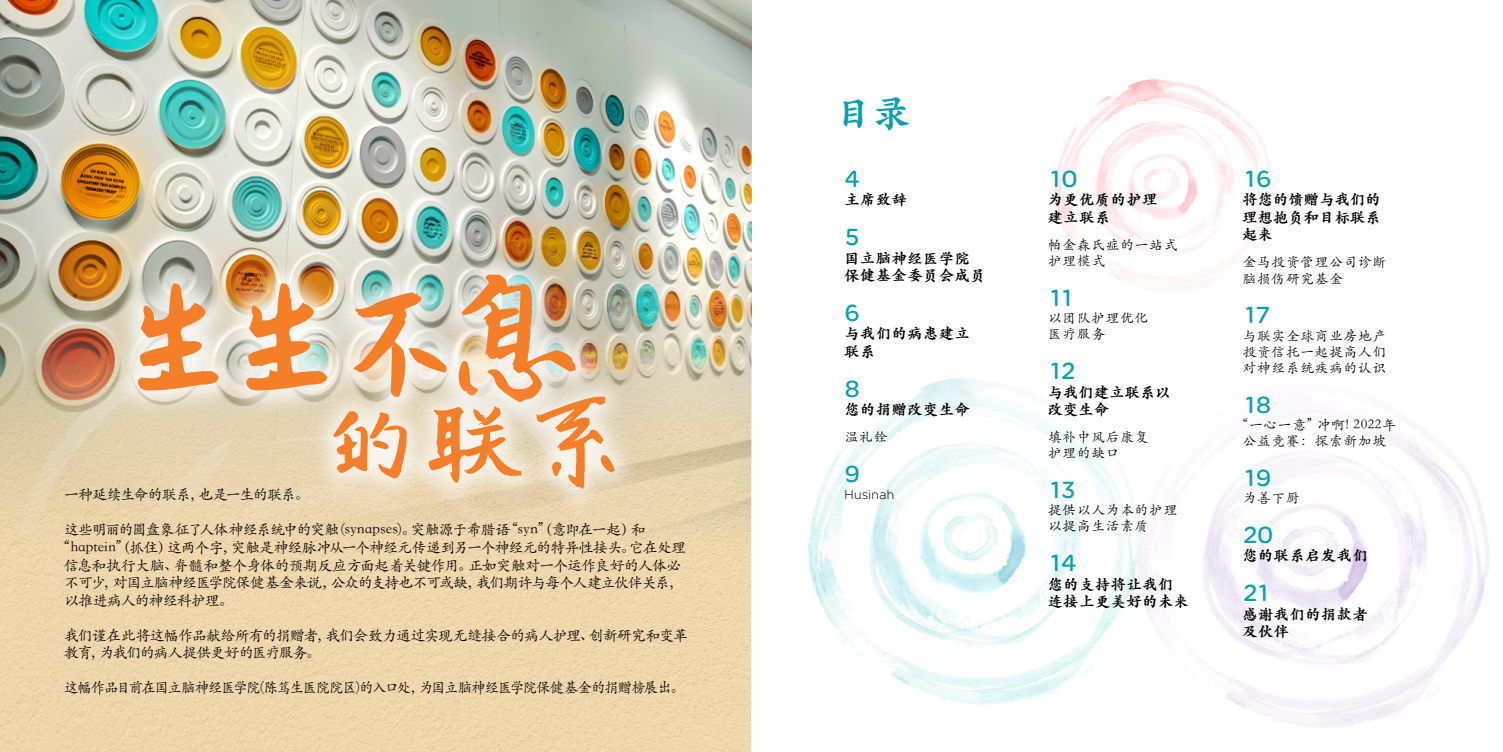
<style>
.page{position:relative;width:1503px;height:752px;background:#fff}
.page>*{position:absolute;margin:0;border:0;box-sizing:border-box;transform-origin:0 0}
.t1{font:132.25px "Senty Golden Bell";color:#f57e29}
.t2{font:95.5px "Senty Golden Bell";color:#f57e29}
.t3{font:900 37.5px "ST Kaiti SC";color:#04a1b0}
.t4{font:25px "SE Optimist";letter-spacing:-.085em;color:#04a1b0}
.t5{font:15px/17.5px "ST Kaiti SC";letter-spacing:-.07em;color:#000}
.t6{font:900 15px/17.5px "ST Kaiti SC";letter-spacing:.05em;color:#000}
.t7{font:15px "ST Kaiti SC";letter-spacing:-.07em;color:#000;scale:.95 1}
.t8{font:900 15px/17.5px "ST Kaiti SC";letter-spacing:.025em;color:#000}
.t9{font:13.75px/16.2px "ST Kaiti SC";letter-spacing:.05em;color:#000}
.t10{font:300 13.75px "SE Optimist";letter-spacing:.03em;color:#000}
</style>
<div class="page">
<div style="left:0;top:690px;width:624px;height:61px;background:#edd7ab"></div>
<svg style="left:264px;top:690px;width:255px;height:61px;background:#edd6ab"></svg>
<svg style="left:177px;top:690px;width:281px;height:59px;background:#edd6aa"></svg>
<img style="left:0;top:0;width:751px;height:690px">
<img style="left:1199px;top:412px;width:291px;height:315px">
<img style="left:751px;top:326px;width:416px;height:425px">
<img style="left:1017px;top:79px;width:255px;height:250px">
<div style="left:112px;top:248px;width:490px;height:180px;background:#fff;opacity:.75"></div>
<div style="left:307px;top:371px;width:333px;height:143px;background:#fff;opacity:.75"></div>
<h1 class="t1" style="left:107px;top:261px;width:483px">生生不息</h1>
<h2 class="t2" style="left:319px;top:386px;width:309px">的联系</h2>
<p class="t5" style="left:64px;top:520px;width:623px">这些明丽的圆盘象征了人体神经系统中的突触(synapses)。突触源于希腊语 “syn”（意即在一起）和“haptein”（抓住）这两个字，突触是神经脉冲从一个神经元传递到另一个神经元的特异性接头。它在处理信息和执行大脑、脊髓和整个身体的预期反应方面起着关键作用。正如突触对一个运作良好的人体必不可少，对国立脑神经医学院保健基金来说，公众的支持也不可或缺，我们期许与每个人建立伙伴关系，以推进病人的神经科护理。</p>
<p class="t5" style="left:64px;top:625px;width:625px">我们谨在此将这幅作品献给所有的捐赠者，我们会致力通过实现无缝接合的病人护理、创新研究和变革教育，为我们的病人提供更好的医疗服务。</p>
<p class="t7" style="left:64px;top:677px;width:655px">这幅作品目前在国立脑神经医学院(陈笃生医院院区)的入口处，为国立脑神经医学院保健基金的捐赠榜展出。</p>
<p class="t5" style="left:64px;top:485px;width:247px">一种延续生命的联系，也是一生的联系。</p>
<h3 class="t3" style="left:835px;top:90px;width:76px">目录</h3>
<h3 class="t4" style="left:844px;top:164px;width:17px">4</h3>
<p class="t6" style="left:844px;top:190px;width:64px">主席致辞</p>
<h3 class="t4" style="left:844px;top:222px;width:17px">5</h3>
<p class="t6" style="left:844px;top:248px;width:142px">国立脑神经医学院保健基金委员会成员</p>
<h3 class="t4" style="left:844px;top:298px;width:17px">6</h3>
<p class="t6" style="left:844px;top:324px;width:127px">与我们的病患建立联系</p>
<h3 class="t4" style="left:844px;top:374px;width:17px">8</h3>
<p class="t6" style="left:844px;top:400px;width:127px">您的捐赠改变生命</p>
<p class="t9" style="left:844px;top:428px;width:44px">温礼铨</p>
<h3 class="t4" style="left:844px;top:459px;width:17px">9</h3>
<p class="t10" style="left:844px;top:487px;width:51px">Husinah</p>
<h3 class="t4" style="left:1047px;top:164px;width:31px">10</h3>
<p class="t6" style="left:1047px;top:190px;width:111px">为更优质的护理建立联系</p>
<p class="t9" style="left:1047px;top:236px;width:131px">帕金森氏症的一站式护理模式</p>
<h3 class="t4" style="left:1047px;top:283px;width:29px">11</h3>
<p class="t9" style="left:1047px;top:309px;width:102px">以团队护理优化医疗服务</p>
<h3 class="t4" style="left:1047px;top:356px;width:30px">12</h3>
<p class="t8" style="left:1047px;top:382px;width:124px">与我们建立联系以改变生命</p>
<p class="t9" style="left:1047px;top:428px;width:102px">填补中风后康复护理的缺口</p>
<h3 class="t4" style="left:1047px;top:475px;width:30px">13</h3>
<p class="t9" style="left:1047px;top:501px;width:131px">提供以人为本的护理以提高生活素质</p>
<h3 class="t4" style="left:1047px;top:548px;width:30px">14</h3>
<p class="t6" style="left:1047px;top:574px;width:142px">您的支持将让我们连接上更美好的未来</p>
<h3 class="t4" style="left:1242px;top:164px;width:31px">16</h3>
<p class="t6" style="left:1242px;top:190px;width:139px;text-align:justify">将您的馈赠与我们的理想抱负和目标联系起来</p>
<p class="t9" style="left:1242px;top:253px;width:145px">金马投资管理公司诊断脑损伤研究基金</p>
<h3 class="t4" style="left:1242px;top:301px;width:30px">17</h3>
<p class="t9" style="left:1242px;top:326px;width:145px;text-align:justify">与联实全球商业房地产投资信托一起提高人们对神经系统疾病的认识</p>
<h3 class="t4" style="left:1242px;top:390px;width:31px">18</h3>
<p class="t9" style="left:1242px;top:416px;width:155px">“一心一意” 冲啊! 2022年公益竞赛：探索新加坡</p>
<h3 class="t4" style="left:1242px;top:463px;width:31px">19</h3>
<p class="t9" style="left:1242px;top:489px;width:59px">为善下厨</p>
<h3 class="t4" style="left:1242px;top:520px;width:32px">20</h3>
<p class="t6" style="left:1242px;top:546px;width:127px">您的联系启发我们</p>
<h3 class="t4" style="left:1242px;top:578px;width:31px">21</h3>
<p class="t6" style="left:1242px;top:604px;width:127px">感谢我们的捐款者及伙伴</p>
</div>
